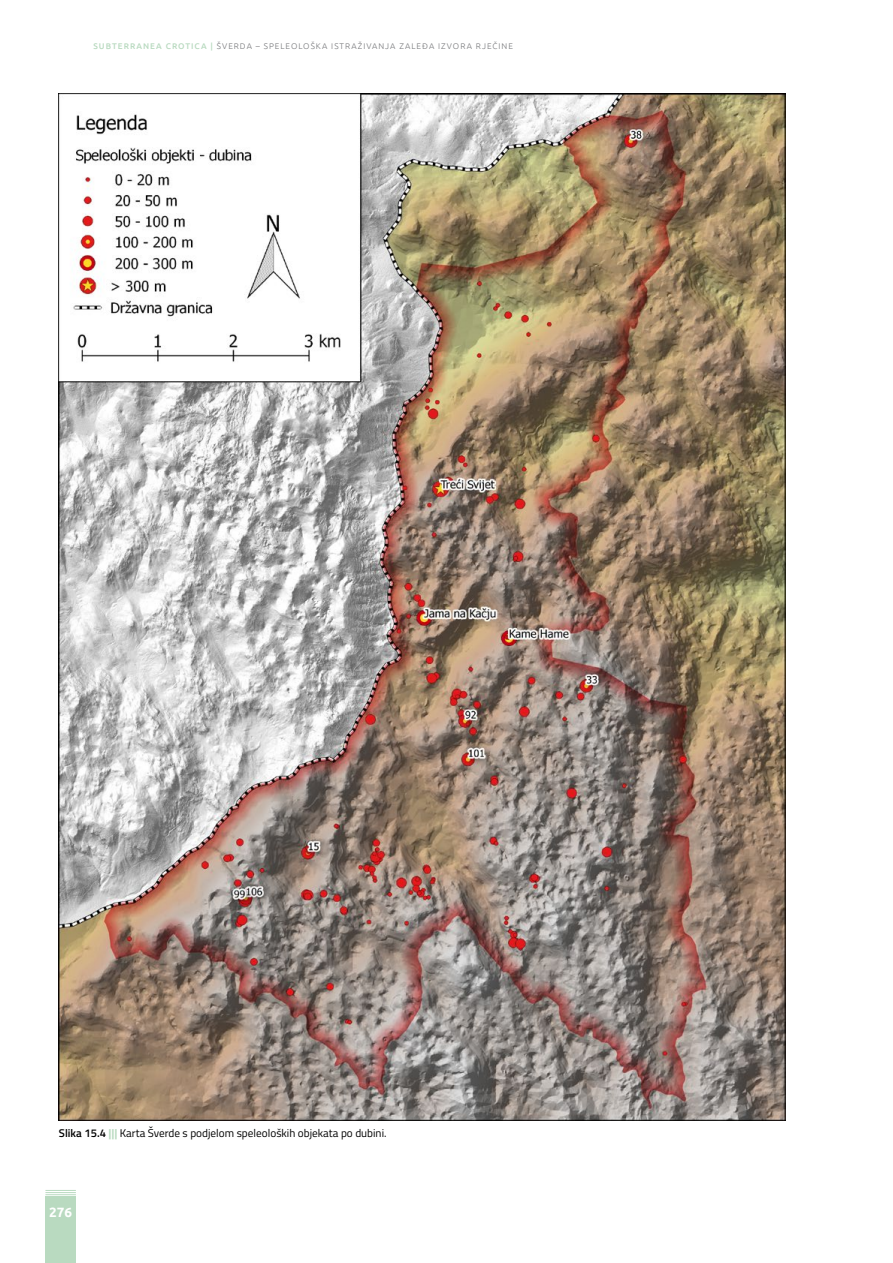
<style>
.page{position:relative;width:893px;height:1263px;background:#fff}
.page>*{position:absolute;margin:0;border:0;box-sizing:border-box;transform-origin:0 0}
.t1{font:700 13.5px "Ubuntu";color:#fff}
.t2{font:11.25px "Titillium";color:#000}
.t3{font:300 8.25px "Ubuntu";letter-spacing:.12em;color:#77787b}
.s1{font-weight:500;color:#b9dac0}
.s2{font-weight:600}
.s3{font-weight:700;color:#b9dac0}
</style>
<div class="page">
<div style="left:45px;top:1196px;width:31px;height:67px;background:#b9dac0"></div>
<hr style="left:45px;top:1194px;width:31px;height:1px;background:#b9dac0">
<hr style="left:45px;top:1192px;width:31px;height:1px;background:#b9dac0">
<hr style="left:45px;top:1190px;width:31px;height:1px;background:#b9dac0">
<img style="left:59px;top:94px;width:726px;height:1026px">
<p class="t3" style="left:94px;top:41px;width:421px"><span class="s1">SUBTERRANEA CROTICA |</span> ŠVERDA – SPELEOLOŠKA ISTRAŽIVANJA ZALEĐA IZVORA RJEČINE</p>
<h2 class="t2" style="left:59px;top:1125px;width:329px"><span class="s2">Slika 15.4</span> <span class="s3">|||</span> Karta Šverde s podjelom speleoloških objekata po dubini.</h2>
<h1 class="t1" style="left:49px;top:1204px;width:25px">276</h1>
</div>
